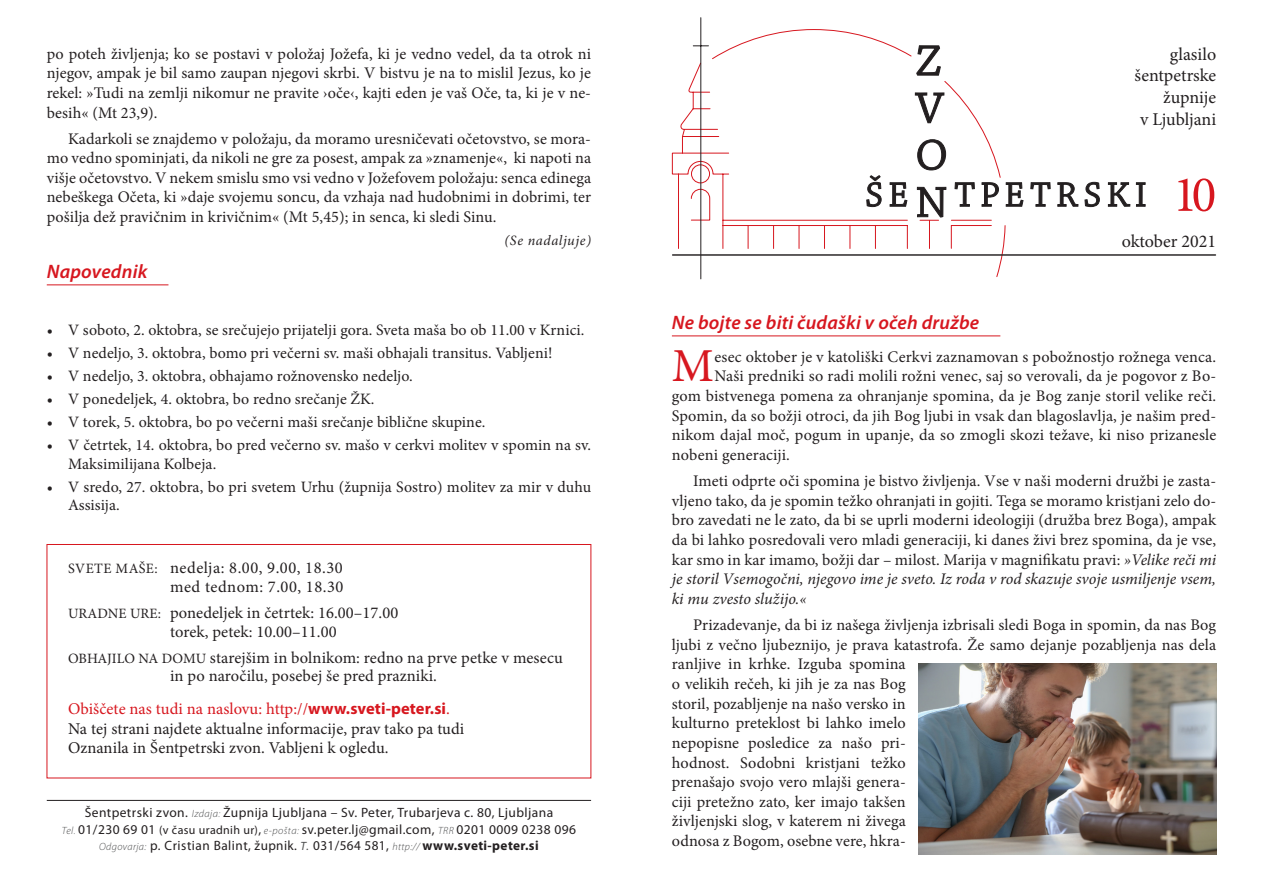
<style>
.page{position:relative;width:1263px;height:893px;background:#fff}
.page>*{position:absolute;margin:0;border:0;box-sizing:border-box;transform-origin:0 0}
.t1{font:51px "Minion Pro";color:#d7171f}
._02___besedilo_prvo{font:47.25px "Minion Pro";color:#d7171f}
._01___Naslov{font:italic 600 19.5px "Myriad Pro";letter-spacing:.01em;color:#d7171f}
.t2{font:18px "Minion Pro";color:#231f20}
._07___besedilo_mase{font:16.5px/18.3px "Minion Pro";letter-spacing:.005em;color:#231f20}
._03___Besedilo{font:16.5px/19.6px "Minion Pro";letter-spacing:.005em;color:#231f20}
._07___besedilo_mase-2{font:16.5px/18.3px "Minion Pro";letter-spacing:.03em;color:#231f20;text-align:right}
._03___Besedilo-2{font:16.2px/19.6px "Minion Pro";letter-spacing:.005em;color:#231f20;text-align:justify}
._02___besedilo_prvo-2{font:16.2px "Minion Pro";letter-spacing:.01em;color:#231f20}
._07_Besedilo_nastej{font:15.9px/18.8px "Minion Pro";color:#231f20}
._04___Avtor{font:italic 14.25px "Minion Pro";letter-spacing:.045em;color:#231f20}
._09___kolofon{font:13.5px/16.5px "Myriad Pro";letter-spacing:.03em;color:#231f20;text-align:center}
.s1{font-size:14.25px}
.s2{color:#d7171f}
.s3{font-family:"Myriad Pro";font-weight:700;color:#d7171f}
.s4{font-weight:300;font-style:italic;font-size:10.5px;color:#4b4c4d}
.s5{font-weight:300;font-style:italic;font-size:10.5px;color:#6c6d70}
.s6{font-size:12px}
.s7{font-style:italic;font-size:12px;color:#4b4c4d}
.s8{font-weight:700}
.s9{font-style:italic}
</style>
<div class="page">
<svg style="left:672px;top:29px;width:334px;height:248px"></svg>
<hr style="left:700px;top:18px;width:1px;height:261px;background:#231f20">
<svg style="left:693px;top:45px;width:15px;height:1px"></svg>
<hr style="left:673px;top:254px;width:542px;height:2px;background:#231f20">
<svg style="left:866px;top:45px;width:279px;height:172px"></svg>
<hr style="left:47px;top:800px;width:544px;height:1px;background:#231f20">
<div style="left:47px;top:544px;width:544px;height:234px;border:1px solid #d7171f"></div>
<hr style="left:47px;top:285px;width:121px;height:1px;background:#d7171f">
<hr style="left:672px;top:336px;width:328px;height:1px;background:#d7171f">
<img style="left:918px;top:663px;width:298px;height:192px">
<p class="_03___Besedilo-2" style="left:47px;top:44px;width:546px">po poteh življenja; ko se postavi v položaj Jožefa, ki je vedno vedel, da ta otrok ni njegov, ampak je bil samo zaupan njegovi skrbi. V bistvu je na to mislil Jezus, ko je rekel: »Tudi na zemlji nikomur ne pravite ›oče‹, kajti eden je vaš Oče, ta, ki je v ne&shy;besih« (Mt 23,9).</p>
<p class="_03___Besedilo-2" style="left:47px;top:129px;width:546px;text-indent:21px">Kadarkoli se znajdemo v položaju, da moramo uresničevati očetovstvo, se mora&shy;mo vedno spominjati, da nikoli ne gre za posest, ampak za »znamenje«, ki napoti na višje očetovstvo. V nekem smislu smo vsi vedno v Jožefovem položaju: senca edinega nebeškega Očeta, ki »daje svojemu soncu, da vzhaja nad hudobnimi in dobrimi, ter pošilja dež pravičnim in krivičnim« (Mt 5,45); in senca, ki sledi Sinu.</p>
<p class="_04___Avtor" style="left:504px;top:231px;width:88px">(Se nadaljuje)</p>
<p class="_01___Naslov" style="left:47px;top:261px;width:102px">Napovednik</p>
<p class="_07_Besedilo_nastej" style="left:47px;top:321px;width:539px">• V soboto, 2. oktobra, se srečujejo prijatelji gora. Sveta maša bo ob 11.00 v Krnici.</p>
<p class="_07_Besedilo_nastej" style="left:47px;top:344px;width:507px">• V nedeljo, 3. oktobra, bomo pri večerni sv. maši obhajali transitus. Vabljeni!</p>
<p class="_07_Besedilo_nastej" style="left:47px;top:367px;width:368px">• V nedeljo, 3. oktobra, obhajamo rožnovensko nedeljo.</p>
<p class="_07_Besedilo_nastej" style="left:47px;top:390px;width:329px">• V ponedeljek, 4. oktobra, bo redno srečanje ŽK.</p>
<p class="_07_Besedilo_nastej" style="left:47px;top:413px;width:440px">• V torek, 5. oktobra, bo po večerni maši srečanje biblične skupine.</p>
<p class="_07_Besedilo_nastej" style="left:68px;top:436px;width:524px;text-indent:-21px">• V četrtek, 14. oktobra, bo pred večerno sv. mašo v cerkvi molitev v spomin na sv.<br>Maksimilijana Kolbeja.</p>
<p class="_07_Besedilo_nastej" style="left:68px;top:477px;width:525px;text-indent:-21px">• V sredo, 27. oktobra, bo pri svetem Urhu (župnija Sostro) molitev za mir v duhu<br>Assisija.</p>
<p class="_07___besedilo_mase-2" style="left:68px;top:559px;width:277px"><span class="s1">SVETE MAŠE:</span> nedelja: 8.00, 9.00, 18.30 med tednom: 7.00, 18.30</p>
<p class="_07___besedilo_mase" style="left:170px;top:604px;width:230px;text-indent:-102px"><span class="s1">URADNE URE:</span> ponedeljek in četrtek: 16.00–17.00 torek, petek: 10.00–11.00</p>
<p class="_07___besedilo_mase" style="left:170px;top:649px;width:394px;text-indent:-102px"><span class="s1">OBHAJILO NA DOMU</span> starejšim in bolnikom: redno na prve petke v mesecu in po naročilu, posebej še pred prazniki.</p>
<p class="_03___Besedilo" style="left:68px;top:699px;width:398px"><span class="s2">Obiščete nas tudi na naslovu: http://</span><span class="s3">www.sveti-peter.si</span><span class="s2">.<br></span>Na tej strani najdete aktualne informacije, prav tako pa tudi<br>Oznanila in Šentpetrski zvon. Vabljeni k ogledu.</p>
<p class="_09___kolofon" style="left:62px;top:805px;width:516px">Šentpetrski zvon. <span class="s4">Izdaja</span><span class="s5">:</span> Župnija Ljubljana – Sv. Peter, Trubarjeva c. 80, Ljubljana<br><span class="s4">Tel</span><span class="s5">.</span> 01/230 69 01 <span class="s6">(v času uradnih ur)</span>, <span class="s4">e-pošta</span><span class="s5">:</span> sv.peter.lj@gmail.com, <span class="s4">TRR</span> 0201 0009 0238 096<br><span class="s4">Odgovarja:</span> p. Cristian Balint, župnik. <span class="s7">T.</span> 031/564 581, <span class="s4">http://</span> <span class="s8">www.sveti-peter.si</span></p>
<p class="t2" style="left:1170px;top:42px;width:48px">glasilo</p>
<p class="t2" style="left:1135px;top:64px;width:83px">šentpetrske</p>
<p class="t2" style="left:1163px;top:85px;width:54px">župnije</p>
<p class="t2" style="left:1140px;top:107px;width:78px">v Ljubljani</p>
<p class="t1" style="left:1173px;top:160px;width:45px">10</p>
<p class="t2" style="left:1122px;top:229px;width:96px">oktober 2021</p>
<p class="_01___Naslov" style="left:672px;top:312px;width:309px">Ne bojte se biti čudaški v očeh družbe</p>
<p class="_02___besedilo_prvo" style="left:672px;top:335px;width:44px">M</p>
<p class="_02___besedilo_prvo-2" style="left:714px;top:346px;width:503px">esec oktober je v katoliški Cerkvi zaznamovan s pobožnostjo rožnega venca.</p>
<p class="_02___besedilo_prvo-2" style="left:714px;top:365px;width:503px">Naši predniki so radi molili rožni venec, saj so verovali, da je pogovor z Bo-</p>
<p class="_02___besedilo_prvo-2" style="left:672px;top:385px;width:546px">gom bistvenega pomena za ohranjanje spomina, da je Bog zanje storil velike reči.</p>
<p class="_02___besedilo_prvo-2" style="left:672px;top:405px;width:546px">Spomin, da so božji otroci, da jih Bog ljubi in vsak dan blagoslavlja, je našim pred-</p>
<p class="_02___besedilo_prvo-2" style="left:672px;top:424px;width:546px">nikom dajal moč, pogum in upanje, da so zmogli skozi težave, ki niso prizanesle</p>
<p class="_02___besedilo_prvo-2" style="left:672px;top:444px;width:120px">nobeni generaciji.</p>
<p class="_03___Besedilo-2" style="left:672px;top:471px;width:546px;text-indent:21px">Imeti odprte oči spomina je bistvo življenja. Vse v naši moderni družbi je zasta&shy;vljeno tako, da je spomin težko ohranjati in gojiti. Tega se moramo kristjani zelo do&shy;bro zavedati ne le zato, da bi se uprli moderni ideologiji (družba brez Boga), ampak da bi lahko posredovali vero mladi generaciji, ki danes živi brez spomina, da je vse, kar smo in kar imamo, božji dar – milost. Marija v magnifikatu pravi: <span class="s9">»Velike reči mi je storil Vsemogočni, njegovo ime je sveto. Iz roda v rod skazuje svoje usmiljenje vsem, ki mu zvesto služijo.«</span></p>
<p class="_03___Besedilo-2" style="left:672px;top:615px;width:546px;text-align:left;text-indent:21px">Prizadevanje, da bi iz našega življenja izbrisali sledi Boga in spomin, da nas Bog ljubi z večno ljubeznijo, je prava katastrofa. Že samo dejanje pozabljenja nas dela ranljive in krhke. Izguba spomina<br>o velikih rečeh, ki jih je za nas Bog<br>storil, pozabljenje na našo versko in<br>kulturno preteklost bi lahko imelo<br>nepopisne posledice za našo pri-<br>hodnost. Sodobni kristjani težko<br>prenašajo svojo vero mlajši genera-<br>ciji pretežno zato, ker imajo takšen<br>življenjski slog, v katerem ni živega<br>odnosa z Bogom, osebne vere, hkra-</p>
</div>
